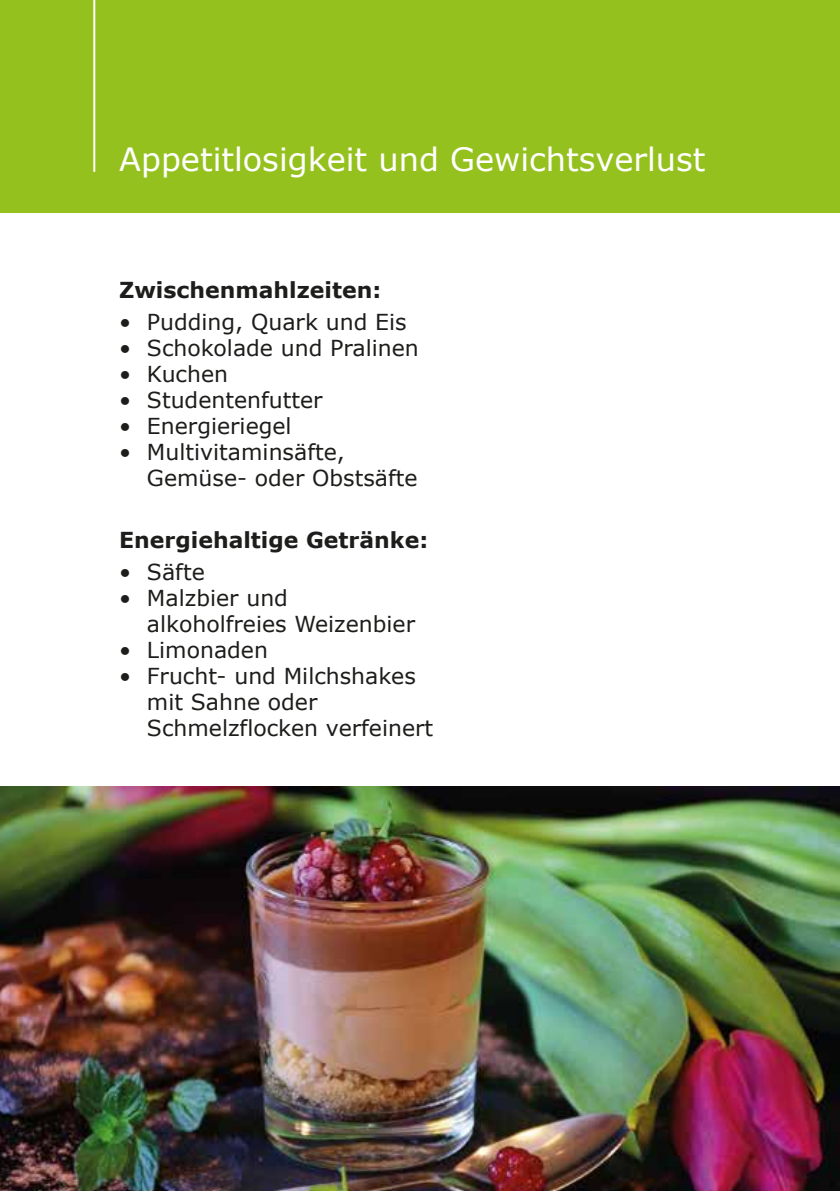
<style>
.page{position:relative;width:840px;height:1191px;background:#fff}
.page>*{position:absolute;margin:0;border:0;box-sizing:border-box;transform-origin:0 0}
.t1{font:32px "Verdana";color:#fff}
.t2{font:22px/26px "Verdana";color:#1d1d1b}
.t3{font:700 22px "Verdana";color:#1d1d1b}
</style>
<div class="page">
<div style="left:0;top:0;width:839px;height:212px;background:#95c11f"></div>
<hr style="left:93px;top:0;width:2px;height:172px;background:#fff">
<img style="left:0;top:786px;width:839px;height:405px">
<h1 class="t1" style="left:119px;top:137px;width:587px">Appetitlosigkeit und Gewichtsverlust</h1>
<p class="t3" style="left:119px;top:274px;width:263px">Zwischenmahlzeiten:</p>
<p class="t2" style="left:119px;top:309px;width:289px">• Pudding, Quark und Eis</p>
<p class="t2" style="left:119px;top:335px;width:301px">• Schokolade und Pralinen</p>
<p class="t2" style="left:119px;top:361px;width:110px">• Kuchen</p>
<p class="t2" style="left:119px;top:387px;width:205px">• Studentenfutter</p>
<p class="t2" style="left:119px;top:413px;width:174px">• Energieriegel</p>
<p class="t2" style="left:147px;top:439px;width:272px;text-indent:-28px">• Multivitaminsäfte,<br>Gemüse- oder Obstsäfte</p>
<p class="t3" style="left:119px;top:524px;width:310px">Energiehaltige Getränke:</p>
<p class="t2" style="left:119px;top:559px;width:87px">• Säfte</p>
<p class="t2" style="left:147px;top:585px;width:269px;text-indent:-28px">• Malzbier und alkoholfreies Weizenbier</p>
<p class="t2" style="left:119px;top:637px;width:150px">• Limonaden</p>
<p class="t2" style="left:147px;top:663px;width:288px;text-indent:-28px">• Frucht- und Milchshakes mit Sahne oder<br>Schmelzflocken verfeinert</p>
</div>
